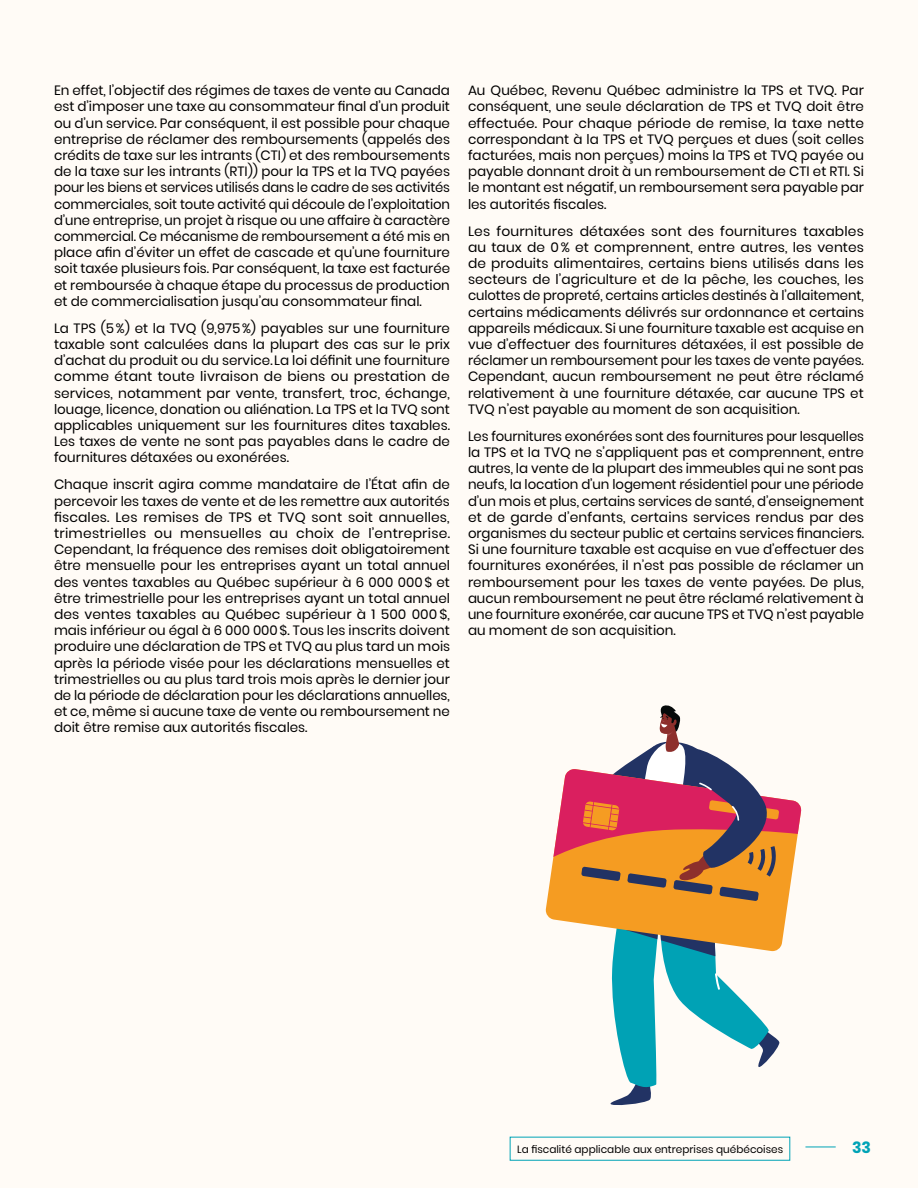
<style>
.page{position:relative;width:918px;height:1188px;background:#fffbf6}
.page>*{position:absolute;margin:0;border:0;box-sizing:border-box;transform-origin:0 0}
.t1{font:700 15.75px "Poppins";color:#00a3b6}
.t2{font:13.5px/16.2px "Poppins";color:#000;text-align:justify}
.t3{font:10.5px "Poppins";color:#000}
</style>
<div class="page">
<hr style="left:805px;top:1147px;width:31px;height:1px;background:#00a3b6">
<svg style="left:545px;top:860px;width:8px;height:60px"></svg>
<svg style="left:553px;top:705px;width:249px;height:401px"></svg>
<p class="t2" style="left:54px;top:82px;width:398px">En effet, l’objectif des régimes de taxes de vente au Canada est d’imposer une taxe au consommateur final d’un produit ou d’un service. Par conséquent, il est possible pour chaque entreprise de réclamer des remboursements (appelés des crédits de taxe sur les intrants (CTI) et des remboursements de la taxe sur les intrants (RTI)) pour la TPS et la TVQ payées pour les biens et services utilisés dans le cadre de ses activités commerciales, soit toute activité qui découle de l’exploitation d’une entreprise, un projet à risque ou une affaire à caractère commercial. Ce mécanisme de remboursement a été mis en place afin d’éviter un effet de cascade et qu’une fourniture soit taxée plusieurs fois. Par conséquent, la taxe est facturée et remboursée à chaque étape du processus de production et de commercialisation jusqu’au consommateur final.</p>
<p class="t2" style="left:54px;top:320px;width:398px">La TPS (5%) et la TVQ (9,975%) payables sur une fourniture taxable sont calculées dans la plupart des cas sur le prix d’achat du produit ou du service. La loi définit une fourniture comme étant toute livraison de biens ou prestation de services, notamment par vente, transfert, troc, échange, louage, licence, donation ou aliénation. La TPS et la TVQ sont applicables uniquement sur les fournitures dites taxables.<br>Les taxes de vente ne sont pas payables dans le cadre de fournitures détaxées ou exonérées.</p>
<p class="t2" style="left:54px;top:477px;width:398px">Chaque inscrit agira comme mandataire de l’État afin de percevoir les taxes de vente et de les remettre aux autorités fiscales. Les remises de TPS et TVQ sont soit annuelles, trimestrielles ou mensuelles au choix de l’entreprise.<br>Cependant, la fréquence des remises doit obligatoirement être mensuelle pour les entreprises ayant un total annuel des ventes taxables au Québec supérieur à 6 000 000$ et être trimestrielle pour les entreprises ayant un total annuel des ventes taxables au Québec supérieur à 1 500 000$, mais inférieur ou égal à 6 000 000$. Tous les inscrits doivent produire une déclaration de TPS et TVQ au plus tard un mois après la période visée pour les déclarations mensuelles et trimestrielles ou au plus tard trois mois après le dernier jour de la période de déclaration pour les déclarations annuelles, et ce, même si aucune taxe de vente ou remboursement ne doit être remise aux autorités fiscales.</p>
<p class="t2" style="left:468px;top:82px;width:398px">Au Québec, Revenu Québec administre la TPS et TVQ. Par conséquent, une seule déclaration de TPS et TVQ doit être effectuée. Pour chaque période de remise, la taxe nette correspondant à la TPS et TVQ perçues et dues (soit celles facturées, mais non perçues) moins la TPS et TVQ payée ou payable donnant droit à un remboursement de CTI et RTI. Si le montant est négatif, un remboursement sera payable par les autorités fiscales.</p>
<p class="t2" style="left:468px;top:223px;width:398px">Les fournitures détaxées sont des fournitures taxables au taux de 0% et comprennent, entre autres, les ventes de produits alimentaires, certains biens utilisés dans les secteurs de l’agriculture et de la pêche, les couches, les culottes de propreté, certains articles destinés à l’allaitement, certains médicaments délivrés sur ordonnance et certains appareils médicaux. Si une fourniture taxable est acquise en vue d’effectuer des fournitures détaxées, il est possible de réclamer un remboursement pour les taxes de vente payées.<br>Cependant, aucun remboursement ne peut être réclamé relativement à une fourniture détaxée, car aucune TPS et TVQ n’est payable au moment de son acquisition.</p>
<p class="t2" style="left:468px;top:428px;width:398px">Les fournitures exonérées sont des fournitures pour lesquelles la TPS et la TVQ ne s’appliquent pas et comprennent, entre autres, la vente de la plupart des immeubles qui ne sont pas neufs, la location d’un logement résidentiel pour une période d’un mois et plus, certains services de santé, d’enseignement et de garde d’enfants, certains services rendus par des organismes du secteur public et certains services financiers.<br>Si une fourniture taxable est acquise en vue d’effectuer des fournitures exonérées, il n’est pas possible de réclamer un remboursement pour les taxes de vente payées. De plus, aucun remboursement ne peut être réclamé relativement à une fourniture exonérée, car aucune TPS et TVQ n’est payable au moment de son acquisition.</p>
<p class="t3" style="left:517px;top:1143px;width:267px">La fiscalité applicable aux entreprises québécoises</p>
<p class="t1" style="left:852px;top:1139px;width:21px">33</p>
</div>
